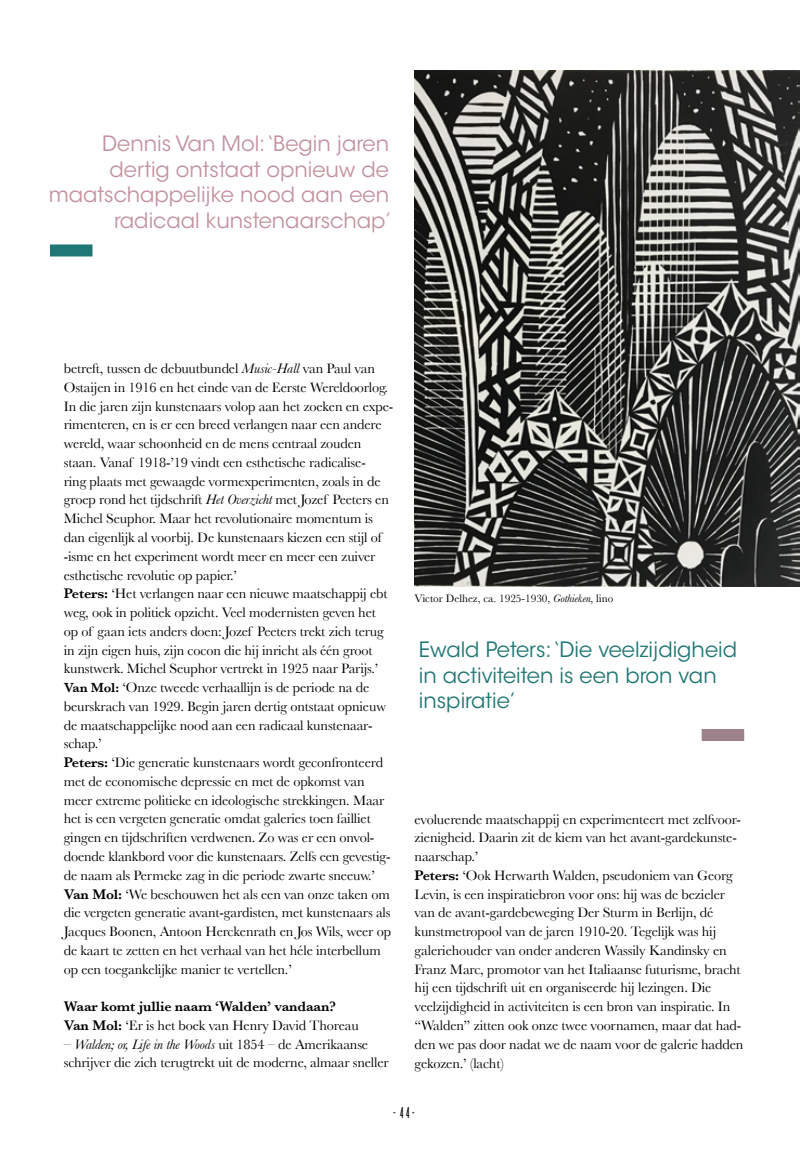
<style>
.page{position:relative;width:808px;height:1149px;background:#fff}
.page>*{position:absolute;margin:0;border:0;box-sizing:border-box;transform-origin:0 0}
.t1{font:21px/25.5px "ITC Avant Garde Std";color:#c3929e;text-align:right}
.t2{font:21px/25.5px "ITC Avant Garde Std";color:#207774}
.t3{font:16.5px "Knockout HTF26 Junior Flyweight";color:#000}
.t4{font:14.25px/18.8px "Baskerville";letter-spacing:-.01em;color:#000}
.t5{font:600 14.25px/18.8px "Baskerville";letter-spacing:-.01em;color:#000}
.t6{font:11.25px "Baskerville MT Std";color:#000}
.s1{font-style:italic}
.s2{font-weight:600}
.s3{font-weight:600;font-size:13.5px}
.s4{font-weight:400}
</style>
<div class="page">
<img style="left:415px;top:70px;width:384px;height:516px">
<div style="left:50px;top:244px;width:42px;height:12px;background:#207774"></div>
<div style="left:702px;top:728px;width:42px;height:12px;background:#9d828c"></div>
<h1 class="t1" style="left:49px;top:131px;width:344px">Dennis Van Mol: ‘Begin jaren dertig ontstaat opnieuw de maatschappelijke nood aan een radicaal kunstenaarschap’</h1>
<p class="t4" style="left:64px;top:359px;width:331px">betreft, tussen de debuutbundel <span class="s1">Music-Hall</span> van Paul van Ostaijen in 1916 en het einde van de Eerste Wereldoorlog.<br>In die jaren zijn kunstenaars volop aan het zoeken en expe&shy;rimenteren, en is er een breed verlangen naar een andere wereld, waar schoonheid en de mens centraal zouden staan. Vanaf 1918-’19 vindt een esthetische radicalise-<br>ring plaats met gewaagde vormexperimenten, zoals in de groep rond het tijdschrift <span class="s1">Het Overzicht</span> met Jozef Peeters en Michel Seuphor. Maar het revolutionaire momentum is dan eigenlijk al voorbij. De kunstenaars kiezen een stijl of -isme en het experiment wordt meer en meer een zuiver esthetische revolutie op papier.’<br><span class="s2">Peters:</span> ‘Het verlangen naar een nieuwe maatschappij ebt weg, ook in politiek opzicht. Veel modernisten geven het op of gaan iets anders doen: Jozef Peeters trekt zich terug in zijn eigen huis, zijn cocon die hij inricht als één groot kunstwerk. Michel Seuphor vertrekt in 1925 naar Parijs.’ <span class="s3">Van Mol:</span> ‘Onze tweede verhaallijn is de periode na de beurskrach van 1929. Begin jaren dertig ontstaat opnieuw de maatschappelijke nood aan een radicaal kunstenaar&shy;schap.’<br><span class="s2">Peters:</span> ‘Die generatie kunstenaars wordt geconfronteerd met de economische depressie en met de opkomst van meer extreme politieke en ideologische strekkingen. Maar het is een vergeten generatie omdat galeries toen failliet gingen en tijdschriften verdwenen. Zo was er een onvol&shy;doende klankbord voor die kunstenaars. Zelfs een gevestig&shy;de naam als Permeke zag in die periode zwarte sneeuw.’ <span class="s2">Van Mol:</span> ‘We beschouwen het als een van onze taken om die vergeten generatie avant-gardisten, met kunstenaars als Jacques Boonen, Antoon Herckenrath en Jos Wils, weer op de kaart te zetten en het verhaal van het héle interbellum op een toegankelijke manier te vertellen.’</p>
<p class="t5" style="left:64px;top:996px;width:297px">Waar komt jullie naam ‘Walden’ vandaan?<br>Van Mol: <span class="s4">‘Er is het boek van Henry David Thoreau</span></p>
<p class="t4" style="left:64px;top:1034px;width:327px">– <span class="s1">Walden; or, Life in the Woods</span> uit 1854 – de Amerikaanse schrijver die zich terugtrekt uit de moderne, almaar sneller</p>
<p class="t6" style="left:415px;top:591px;width:200px">Victor Delhez, ca. 1925-1930, <span class="s1">Gothieken</span>, lino</p>
<h1 class="t2" style="left:419px;top:636px;width:320px">Ewald Peters: ‘Die veelzijdigheid in activiteiten is een bron van inspiratie’</h1>
<p class="t4" style="left:415px;top:809px;width:330px">evoluerende maatschappij en experimenteert met zelfvoor&shy;zienigheid. Daarin zit de kiem van het avant-gardekunste&shy;naarschap.’<br><span class="s2">Peters:</span> ‘Ook Herwarth Walden, pseudoniem van Georg Levin, is een inspiratiebron voor ons: hij was de bezieler van de avant-gardebeweging Der Sturm in Berlijn, dé kunstmetropool van de jaren 1910-20. Tegelijk was hij galeriehouder van onder anderen Wassily Kandinsky en Franz Marc, promotor van het Italiaanse futurisme, bracht hij een tijdschrift uit en organiseerde hij lezingen. Die veelzijdigheid in activiteiten is een bron van inspiratie. In “Walden” zitten ook onze twee voornamen, maar dat had&shy;den we pas door nadat we de naam voor de galerie hadden gekozen.’ (lacht)</p>
<p class="t3" style="left:393px;top:1104px;width:23px">-44-</p>
</div>
